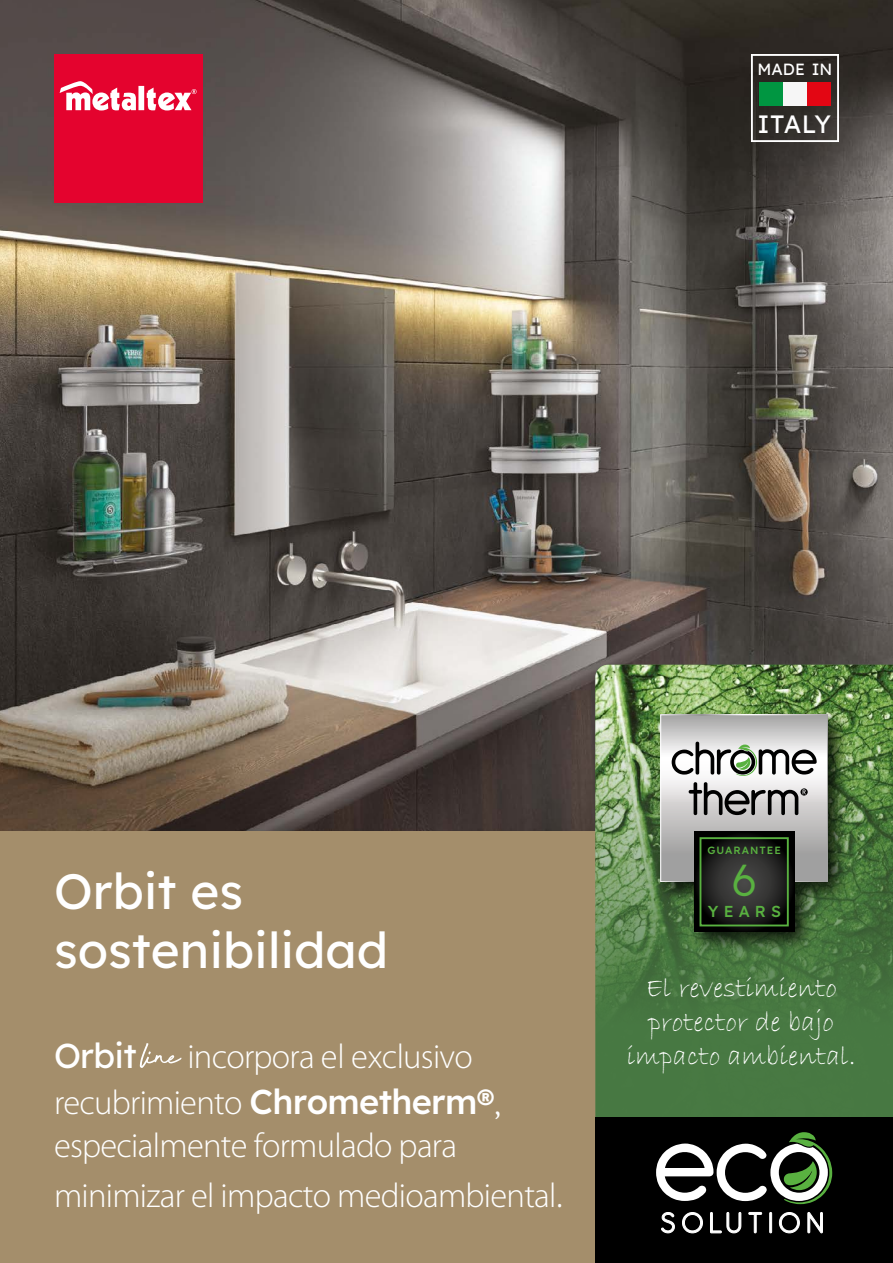
<style>
.page{position:relative;width:893px;height:1263px;background:#fff}
.page>*{position:absolute;margin:0;border:0;box-sizing:border-box;transform-origin:0 0}
.t1{font:49.5px/59.4px "Lexend";color:#fff}
.t2{font:300 44.4px "Lexend";color:#59b140}
.t3{font:300 34.5px/46.5px "Myriad Pro";letter-spacing:-.02em;color:#fff}
.t4{font:34.5px "Lexend";letter-spacing:-.02em;color:#fff}
.t5{font:28.5px/34.2px "Bradley Hand ITC";color:#fff;text-align:center}
.t6{font:25.05px "Lexend";letter-spacing:-.005em;color:#fff}
.t7{font:16.2px "Lexend";color:#fff}
.t8{font:500 15.9px "Lexend";letter-spacing:.325em;color:#59b140}
.t9{font:500 10.5px "Lexend";letter-spacing:.095em;color:#59b140}
.s1{font-family:"Lexend";font-weight:500}
.s2{font-family:"Lexend";font-weight:200}
</style>
<div class="page">
<img style="left:0;top:0;width:893px;height:831px">
<div style="left:0;top:831px;width:893px;height:432px;background:#a48e6b"></div>
<div style="left:54px;top:54px;width:149px;height:149px;background:#e4032e"></div>
<svg style="left:60px;top:81px;width:137px;height:29px"></svg>
<svg style="left:140px;top:1043px;width:42px;height:25px"></svg>
<div style="left:751px;top:54px;width:88px;height:88px;border:2px solid #fff"></div>
<div style="left:759px;top:82px;width:24px;height:24px;background:#009641"></div>
<div style="left:807px;top:82px;width:24px;height:24px;background:#e30613"></div>
<div style="left:783px;top:82px;width:24px;height:24px;background:#f6f6f6"></div>
<img style="left:595px;top:665px;width:298px;height:453px">
<div style="left:656px;top:709px;width:195px;height:245px;background:#000;opacity:.75"></div>
<svg style="left:662px;top:716px;width:164px;height:164px;background:#c2c1c1"></svg>
<div style="left:660px;top:714px;width:168px;height:168px;border:1px solid #fff"></div>
<svg style="left:689px;top:782px;width:119px;height:33px;background:#9b9a9a"></svg>
<svg style="left:672px;top:742px;width:145px;height:34px"></svg>
<svg style="left:694px;top:832px;width:100px;height:100px;background:#1f1f1e"></svg>
<div style="left:699px;top:837px;width:90px;height:89px;border:2px solid #59b140"></div>
<div style="left:595px;top:1118px;width:298px;height:145px;background:#000"></div>
<svg style="left:661px;top:1212px;width:161px;height:21px"></svg>
<svg style="left:656px;top:1132px;width:176px;height:72px"></svg>
<p class="t7" style="left:758px;top:57px;width:76px">MADE IN</p>
<p class="t6" style="left:758px;top:106px;width:75px">ITALY</p>
<h1 class="t1" style="left:54px;top:858px;width:336px">Orbit es sostenibilidad</h1>
<p class="t4" style="left:54px;top:1030px;width:84px">Orbit</p>
<p class="t3" style="left:54px;top:1032px;width:449px;text-indent:133px">incorpora el exclusivo recubrimiento <span class="s1">Chrometherm®</span><span class="s2">,</span></p>
<p class="t3" style="left:54px;top:1120px;width:511px;line-height:49.9px">especialmente formulado para minimizar el impacto medioambiental<span class="s2">.</span></p>
<p class="t9" style="left:707px;top:843px;width:75px">GUARANTEE</p>
<p class="t2" style="left:731px;top:848px;width:27px">6</p>
<p class="t8" style="left:708px;top:900px;width:75px">YEARS</p>
<p class="t5" style="left:627px;top:971px;width:230px">El revestimiento protector de bajo impacto ambiental.</p>
</div>
